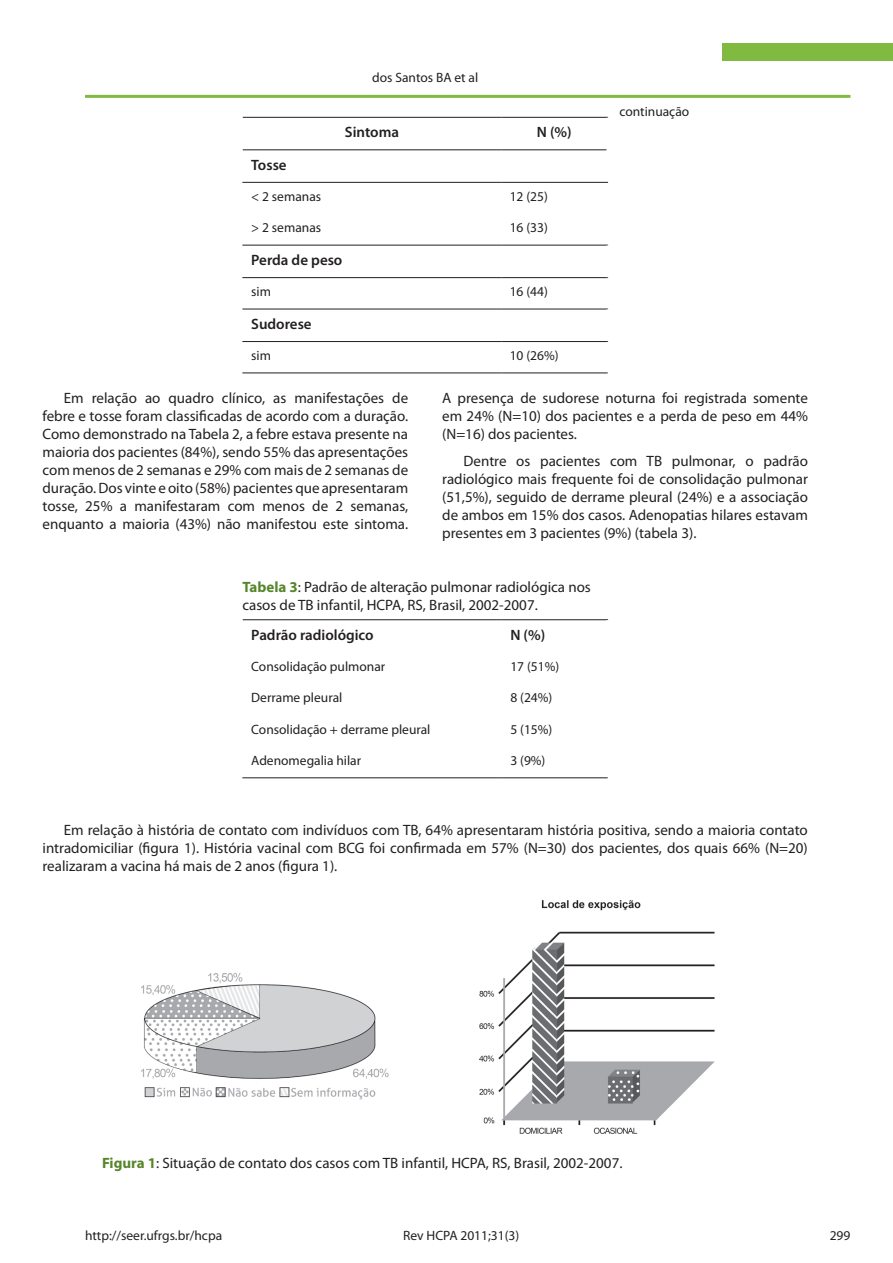
<style>
.page{position:relative;width:893px;height:1263px;background:#fff}
.page>*{position:absolute;margin:0;border:0;box-sizing:border-box;transform-origin:0 0}
.t1{font:15px/18px "Myriad Pro";color:#231f20;text-align:justify}
.t2{font:600 15px "Myriad Pro";color:#231f20}
.t3{font:13.5px "Myriad Pro";color:#231f20}
.s1{font-weight:700;color:#56862b}
</style>
<div class="page">
<div style="left:722px;top:43px;width:171px;height:18px;background:#80ba41"></div>
<hr style="left:85px;top:95px;width:765px;height:3px;background:#80ba41">
<hr style="left:243px;top:117px;width:258px;height:1px;background:#231f20">
<hr style="left:501px;top:117px;width:107px;height:1px;background:#231f20">
<hr style="left:243px;top:149px;width:258px;height:1px;background:#231f20">
<hr style="left:501px;top:149px;width:106px;height:1px;background:#231f20">
<hr style="left:242px;top:182px;width:259px;height:1px;background:#231f20">
<hr style="left:501px;top:182px;width:107px;height:1px;background:#231f20">
<hr style="left:242px;top:245px;width:259px;height:1px;background:#231f20">
<hr style="left:501px;top:245px;width:107px;height:1px;background:#231f20">
<hr style="left:242px;top:277px;width:259px;height:1px;background:#231f20">
<hr style="left:501px;top:277px;width:107px;height:1px;background:#231f20">
<hr style="left:607px;top:245px;width:1px;height:32px;background:#fff">
<hr style="left:242px;top:373px;width:259px;height:1px;background:#231f20">
<hr style="left:501px;top:373px;width:107px;height:1px;background:#231f20">
<hr style="left:242px;top:309px;width:259px;height:1px;background:#231f20">
<hr style="left:501px;top:309px;width:107px;height:1px;background:#231f20">
<hr style="left:242px;top:341px;width:259px;height:1px;background:#231f20">
<hr style="left:501px;top:341px;width:107px;height:1px;background:#231f20">
<hr style="left:607px;top:309px;width:1px;height:32px;background:#fff">
<hr style="left:243px;top:619px;width:259px;height:1px;background:#231f20">
<hr style="left:502px;top:619px;width:106px;height:1px;background:#231f20">
<hr style="left:242px;top:777px;width:260px;height:1px;background:#231f20">
<hr style="left:502px;top:777px;width:106px;height:1px;background:#231f20">
<img style="left:141px;top:973px;width:248px;height:127px">
<img style="left:479px;top:900px;width:236px;height:234px">
<p class="t3" style="left:372px;top:69px;width:108px">dos Santos BA et al</p>
<p class="t2" style="left:345px;top:122px;width:56px">Sintoma</p>
<p class="t2" style="left:537px;top:122px;width:36px">N (%)</p>
<p class="t2" style="left:251px;top:155px;width:37px">Tosse</p>
<p class="t3" style="left:251px;top:188px;width:71px">&lt; 2 semanas</p>
<p class="t3" style="left:510px;top:188px;width:40px">12 (25)</p>
<p class="t3" style="left:251px;top:219px;width:71px">&gt; 2 semanas</p>
<p class="t3" style="left:510px;top:219px;width:40px">16 (33)</p>
<p class="t2" style="left:251px;top:250px;width:93px">Perda de peso</p>
<p class="t3" style="left:251px;top:283px;width:21px">sim</p>
<p class="t3" style="left:510px;top:283px;width:40px">16 (44)</p>
<p class="t2" style="left:251px;top:314px;width:62px">Sudorese</p>
<p class="t3" style="left:251px;top:347px;width:21px">sim</p>
<p class="t3" style="left:510px;top:347px;width:50px">10 (26%)</p>
<p class="t3" style="left:619px;top:104px;width:71px">continuação</p>
<p class="t1" style="left:43px;top:389px;width:367px;text-indent:21px">Em relação ao quadro clínico, as manifestações de febre e tosse foram classificadas de acordo com a duração.<br>Como demonstrado na Tabela 2, a febre estava presente na maioria dos pacientes (84%), sendo 55% das apresentações com menos de 2 semanas e 29% com mais de 2 semanas de duração. Dos vinte e oito (58%) pacientes que apresentaram tosse, 25% a manifestaram com menos de 2 semanas, enquanto a maioria (43%) não manifestou este sintoma.</p>
<p class="t1" style="left:442px;top:389px;width:367px">A presença de sudorese noturna foi registrada somente em 24% (N=10) dos pacientes e a perda de peso em 44% (N=16) dos pacientes.</p>
<p class="t1" style="left:442px;top:452px;width:367px;text-indent:21px">Dentre os pacientes com TB pulmonar, o padrão radiológico mais frequente foi de consolidação pulmonar (51,5%), seguido de derrame pleural (24%) e a associação de ambos em 15% dos casos. Adenopatias hilares estavam presentes em 3 pacientes (9%) (tabela 3).</p>
<p class="t1" style="left:242px;top:578px;width:350px"><span class="s1">Tabela 3</span>: Padrão de alteração pulmonar radiológica nos casos de TB infantil, HCPA, RS, Brasil, 2002-2007.</p>
<p class="t2" style="left:251px;top:625px;width:124px">Padrão radiológico</p>
<p class="t2" style="left:510px;top:625px;width:36px">N (%)</p>
<p class="t3" style="left:251px;top:658px;width:136px">Consolidação pulmonar</p>
<p class="t3" style="left:510px;top:658px;width:50px">17 (51%)</p>
<p class="t3" style="left:251px;top:689px;width:93px">Derrame pleural</p>
<p class="t3" style="left:510px;top:689px;width:43px">8 (24%)</p>
<p class="t3" style="left:251px;top:721px;width:181px">Consolidação + derrame pleural</p>
<p class="t3" style="left:510px;top:721px;width:43px">5 (15%)</p>
<p class="t3" style="left:251px;top:752px;width:111px">Adenomegalia hilar</p>
<p class="t3" style="left:510px;top:752px;width:37px">3 (9%)</p>
<p class="t1" style="left:43px;top:821px;width:767px;text-indent:21px">Em relação à história de contato com indivíduos com TB, 64% apresentaram história positiva, sendo a maioria contato intradomiciliar (figura 1). História vacinal com BCG foi confirmada em 57% (N=30) dos pacientes, dos quais 66% (N=20) realizaram a vacina há mais de 2 anos (figura 1).</p>
<p class="t1" style="left:102px;top:1154px;width:522px"><span class="s1">Figura 1</span>: Situação de contato dos casos com TB infantil, HCPA, RS, Brasil, 2002-2007.</p>
<p class="t3" style="left:85px;top:1227px;width:139px">http://seer.ufrgs.br/hcpa</p>
<p class="t3" style="left:403px;top:1227px;width:118px">Rev HCPA 2011;31(3)</p>
<p class="t3" style="left:830px;top:1227px;width:22px">299</p>
</div>
